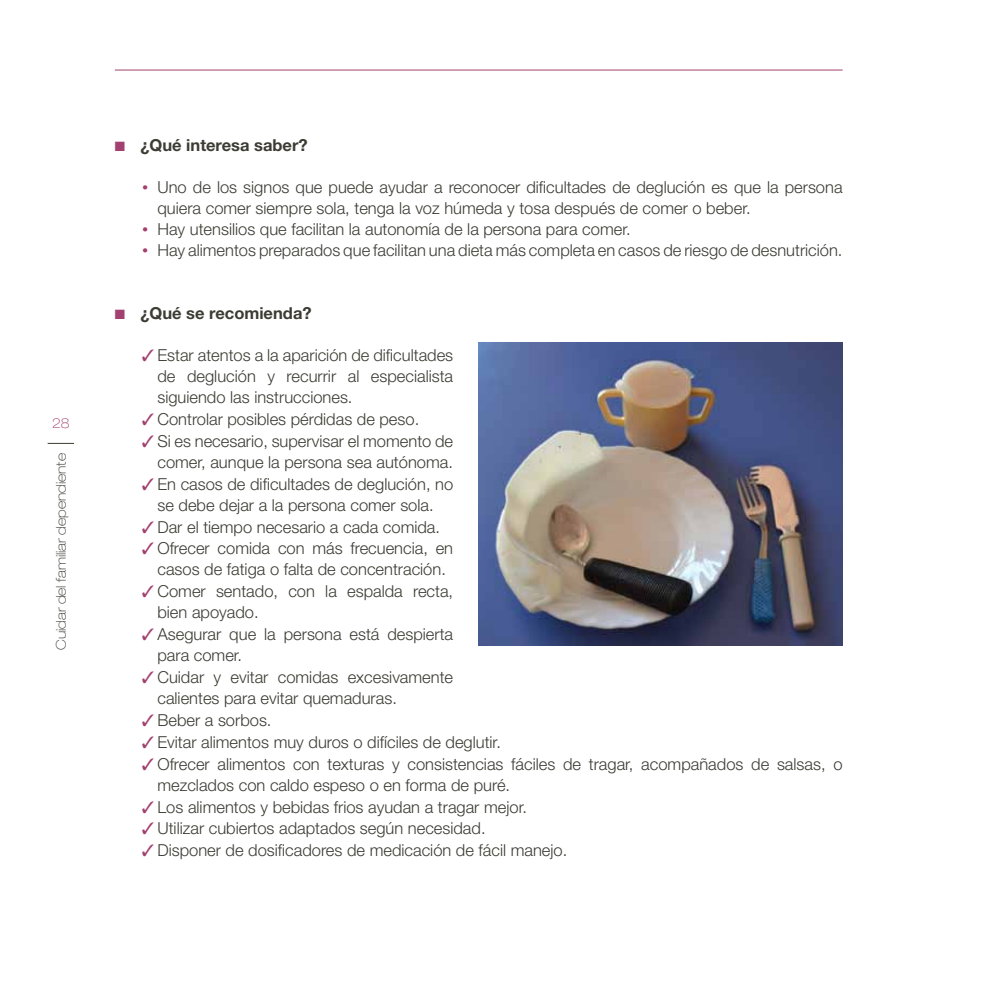
<style>
.page{position:relative;width:983px;height:983px;background:#fff}
.page>*{position:absolute;margin:0;border:0;box-sizing:border-box;transform-origin:0 0}
.t1{font:300 16.5px/21px "Helvetica Neue LT Std";color:#3c3c34}
.t2{font:700 16.5px "Helvetica Neue LT Std";color:#3c3c34}
.t3{font:100 expanded 13.5px "Helvetica Neue LT Std";color:#3c3c34}
.t4{font:100 expanded 13.5px "Helvetica Neue LT Std";color:#a2416f}
.s1{color:#a2416f}
</style>
<div class="page">
<svg style="left:48px;top:443px;width:26px;height:1px"></svg>
<hr style="left:115px;top:70px;width:727px;height:1px;background:#a2416f">
<img style="left:478px;top:343px;width:364px;height:302px">
<p class="t4" style="left:52px;top:415px;width:19px">28</p>
<p class="t3" style="left:53px;top:649px;width:198px;rotate:-90deg">Cuidar del familiar dependiente</p>
<p class="t2" style="left:115px;top:135px;width:194px"><span class="s1">■</span> ¿Qué interesa saber?</p>
<p class="t1" style="left:157px;top:176px;width:686px;text-indent:-16px"><span class="s1">•</span> Uno de los signos que puede ayudar a reconocer dificultades de deglución es que la persona quiera comer siempre sola, tenga la voz húmeda y tosa después de comer o beber.</p>
<p class="t1" style="left:142px;top:218px;width:490px"><span class="s1">•</span> Hay utensilios que facilitan la autonomía de la persona para comer.</p>
<p class="t1" style="left:142px;top:239px;width:702px"><span class="s1">•</span> Hay alimentos preparados que facilitan una dieta más completa en casos de riesgo de desnutrición.</p>
<p class="t2" style="left:115px;top:303px;width:198px"><span class="s1">■</span> ¿Qué se recomienda?</p>
<p class="t1" style="left:157px;top:344px;width:297px;text-align:justify;text-indent:-16px"><span class="s1">✓</span> Estar atentos a la aparición de dificultades de deglución y recurrir al especialista siguiendo las instrucciones.</p>
<p class="t1" style="left:142px;top:408px;width:279px"><span class="s1">✓</span> Controlar posibles pérdidas de peso.</p>
<p class="t1" style="left:142px;top:430px;width:313px;text-align:right"><span class="s1">✓</span> Si es necesario, supervisar el momento de comer, aunque la persona sea autónoma.</p>
<p class="t1" style="left:142px;top:473px;width:313px;text-align:center"><span class="s1">✓</span> En casos de dificultades de deglución, no se debe dejar a la persona comer sola.</p>
<p class="t1" style="left:142px;top:515px;width:299px"><span class="s1">✓</span> Dar el tiempo necesario a cada comida.</p>
<p class="t1" style="left:142px;top:537px;width:313px;text-align:center"><span class="s1">✓</span> Ofrecer comida con más frecuencia, en casos de fatiga o falta de concentración.</p>
<p class="t1" style="left:157px;top:580px;width:297px;text-indent:-16px"><span class="s1">✓</span> Comer sentado, con la espalda recta, bien apoyado.</p>
<p class="t1" style="left:157px;top:623px;width:297px;text-indent:-16px"><span class="s1">✓</span> Asegurar que la persona está despierta para comer.</p>
<p class="t1" style="left:157px;top:666px;width:297px;text-indent:-16px"><span class="s1">✓</span> Cuidar y evitar comidas excesivamente calientes para evitar quemaduras.</p>
<p class="t1" style="left:142px;top:709px;width:131px"><span class="s1">✓</span> Beber a sorbos.</p>
<p class="t1" style="left:142px;top:731px;width:360px"><span class="s1">✓</span> Evitar alimentos muy duros o difíciles de deglutir.</p>
<p class="t1" style="left:157px;top:752px;width:686px;text-indent:-16px"><span class="s1">✓</span> Ofrecer alimentos con texturas y consistencias fáciles de tragar, acompañados de salsas, o mezclados con caldo espeso o en forma de puré.</p>
<p class="t1" style="left:142px;top:795px;width:386px"><span class="s1">✓</span> Los alimentos y bebidas frios ayudan a tragar mejor.</p>
<p class="t1" style="left:142px;top:817px;width:345px"><span class="s1">✓</span> Utilizar cubiertos adaptados según necesidad.</p>
<p class="t1" style="left:142px;top:839px;width:427px"><span class="s1">✓</span> Disponer de dosificadores de medicación de fácil manejo.</p>
</div>
